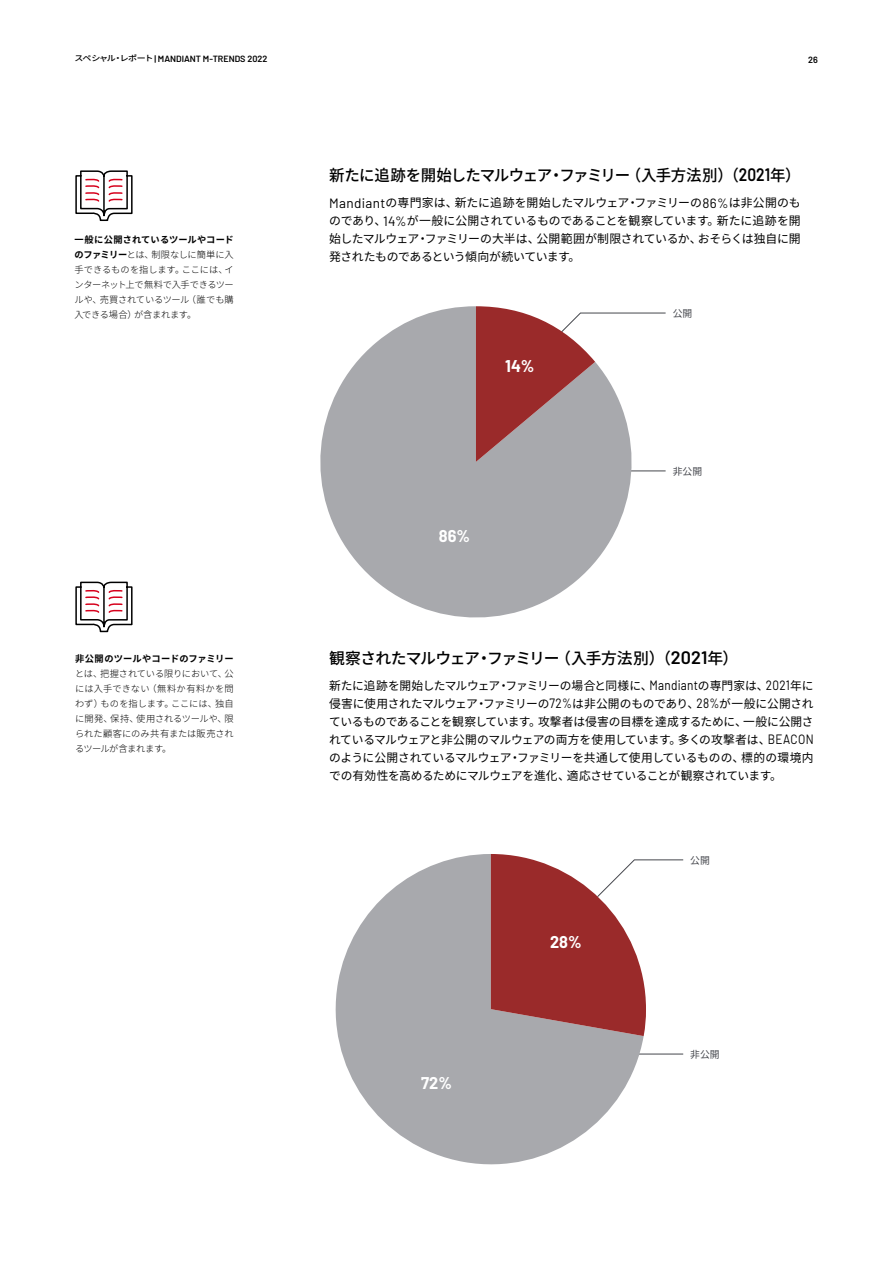
<style>
.page{position:relative;width:893px;height:1263px;background:#fff}
.page>*{position:absolute;margin:0;border:0;box-sizing:border-box;transform-origin:0 0}
.t1{font:700 16.65px "Barlow";color:#fff}
.t2{font:500 15.9px "Noto Sans CJ Kjp";letter-spacing:-.065em;color:#000}
.t3{font:11.85px/18px "Noto Sans CJ Kjp";letter-spacing:-.025em;color:#000;text-align:justify}
.t4{font:9.75px "Noto Sans CJ Kjp";color:#45474d}
.t5{font:300 9.3px/15px "Noto Sans CJ Kjp";letter-spacing:-.02em;color:#000;text-align:justify}
.t6{font:700 9.3px "Noto Sans CJ Kjp";letter-spacing:.01em;color:#000}
.t7{font:600 9px "Barlow";color:#000}
.s1{font-family:"Noto Sans CJ Kjp";font-weight:500;font-size:7.95px}
.s2{font-weight:700}
.s3{font-family:"Barlow";font-weight:600;font-size:18px}
.s4{font-family:"Barlow";font-size:13.5px}
</style>
<div class="page">
<svg style="left:650px;top:470px;width:16px;height:2px"></svg>
<svg style="left:320px;top:306px;width:330px;height:312px;fill:#a8a9ad"></svg>
<svg style="left:476px;top:306px;width:190px;height:156px"></svg>
<svg style="left:644px;top:1053px;width:40px;height:2px"></svg>
<svg style="left:335px;top:854px;width:309px;height:311px;fill:#a8a9ad"></svg>
<svg style="left:491px;top:854px;width:193px;height:182px"></svg>
<svg style="left:75px;top:581px;width:58px;height:52px"></svg>
<svg style="left:75px;top:170px;width:58px;height:51px"></svg>
<p class="t7" style="left:75px;top:52px;width:194px"><span class="s1">スペシャル・レポート</span> | MANDIANT M-TRENDS 2022</p>
<p class="t7" style="left:808px;top:53px;width:11px">26</p>
<p class="t5" style="left:75px;top:232px;width:161px"><span class="s2">一般に公開されているツールやコードのファミリー</span>とは、制限なしに簡単に入手できるものを指します。ここには、インターネット上で無料で入手できるツールや、売買されているツール（誰でも購入できる場合）が含まれます。</p>
<p class="t6" style="left:75px;top:653px;width:160px">非公開のツールやコードのファミリー</p>
<p class="t5" style="left:75px;top:666px;width:160px">とは、把握されている限りにおいて、公には入手できない（無料か有料かを問わず）ものを指します。ここには、独自に開発、保持、使用されるツールや、限られた顧客にのみ共有または販売されるツールが含まれます。</p>
<h2 class="t2" style="left:329px;top:166px;width:473px">新たに追跡を開始したマルウェア・ファミリー（入手方法別）（<span class="s3">2021</span>年）</h2>
<p class="t3" style="left:329px;top:194px;width:473px"><span class="s4">Mandiant</span>の専門家は、新たに追跡を開始したマルウェア・ファミリーの<span class="s4">86%</span>は非公開のものであり、<span class="s4">14%</span>が一般に公開されているものであることを観察しています。新たに追跡を開始したマルウェア・ファミリーの大半は、公開範囲が制限されているか、おそらくは独自に開発されたものであるという傾向が続いています。</p>
<h1 class="t1" style="left:505px;top:354px;width:31px">14%</h1>
<h1 class="t1" style="left:439px;top:523px;width:33px">86%</h1>
<p class="t4" style="left:673px;top:308px;width:21px">公開</p>
<p class="t4" style="left:673px;top:466px;width:31px">非公開</p>
<h2 class="t2" style="left:329px;top:649px;width:411px">観察されたマルウェア・ファミリー（入手方法別）（<span class="s3">2021</span>年）</h2>
<p class="t3" style="left:329px;top:677px;width:486px">新たに追跡を開始したマルウェア・ファミリーの場合と同様に、<span class="s4">Mandiant</span>の専門家は、<span class="s4">2021</span>年に侵害に使用されたマルウェア・ファミリーの<span class="s4">72%</span>は非公開のものであり、<span class="s4">28%</span>が一般に公開されているものであることを観察しています。攻撃者は侵害の目標を達成するために、一般に公開されているマルウェアと非公開のマルウェアの両方を使用しています。多くの攻撃者は、<span class="s4">BEACON</span>のように公開されているマルウェア・ファミリーを共通して使用しているものの、標的の環境内での有効性を高めるためにマルウェアを進化、適応させていることが観察されています。</p>
<h1 class="t1" style="left:421px;top:1070px;width:32px">72%</h1>
<h1 class="t1" style="left:550px;top:930px;width:33px">28%</h1>
<p class="t4" style="left:690px;top:855px;width:21px">公開</p>
<p class="t4" style="left:690px;top:1049px;width:31px">非公開</p>
</div>
